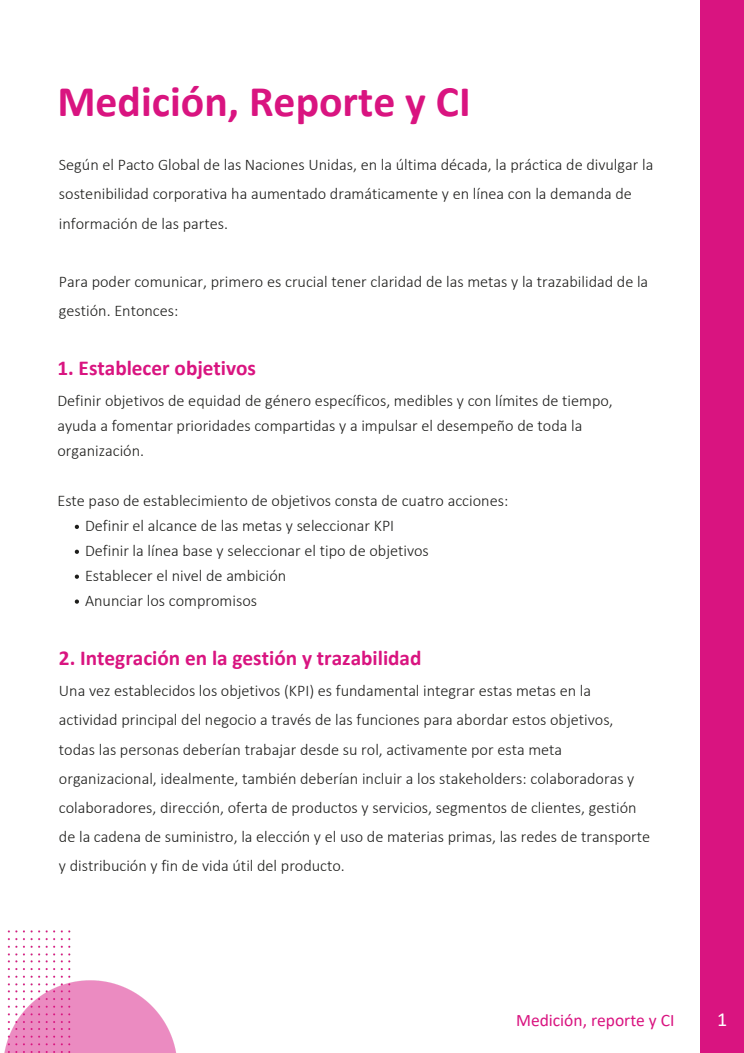
<style>
.page{position:relative;width:744px;height:1053px;background:#fff}
.page>*{position:absolute;margin:0;border:0;box-sizing:border-box;transform-origin:0 0}
.t1{font:700 43.72px "Calibri";color:#d91480}
.t2{font:700 21.24px "Calibri";color:#d91480}
.t3{font:20px "Calibri";color:#fff}
.t4{font:17.48px "Calibri";color:#d91480}
.t5{font:300 16.24px/29.1px "Calibri";color:#1d1d1b}
</style>
<div class="page">
<div style="left:700px;top:0;width:44px;height:1052px;background:#d91480"></div>
<svg style="left:75px;top:524px;width:4px;height:5px"></svg>
<svg style="left:75px;top:549px;width:4px;height:5px"></svg>
<svg style="left:75px;top:574px;width:4px;height:4px"></svg>
<svg style="left:75px;top:599px;width:4px;height:4px"></svg>
<img style="left:4px;top:930px;width:172px;height:122px">
<p class="t1" style="left:57px;top:83px;width:415px">Medición, Reporte y CI</p>
<p class="t5" style="left:59px;top:152px;width:596px">Según el Pacto Global de las Naciones Unidas, en la última década, la práctica de divulgar la sostenibilidad corporativa ha aumentado dramáticamente y en línea con la demanda de información de las partes.</p>
<p class="t5" style="left:59px;top:268px;width:591px">Para poder comunicar, primero es crucial tener claridad de las metas y la trazabilidad de la gestión. Entonces:</p>
<p class="t2" style="left:57px;top:359px;width:200px">1. Establecer objetivos</p>
<p class="t5" style="left:57px;top:389px;width:557px;line-height:24.9px">Definir objetivos de equidad de género específicos, medibles y con límites de tiempo, ayuda a fomentar prioridades compartidas y a impulsar el desempeño de toda la organización.</p>
<h1 class="t5" style="left:57px;top:487px;width:452px">Este paso de establecimiento de objetivos consta de cuatro acciones:</h1>
<p class="t5" style="left:85px;top:512px;width:311px">Definir el alcance de las metas y seleccionar KPI</p>
<p class="t5" style="left:85px;top:537px;width:345px">Definir la línea base y seleccionar el tipo de objetivos</p>
<h2 class="t5" style="left:85px;top:562px;width:203px">Establecer el nivel de ambición</h2>
<p class="t5" style="left:85px;top:587px;width:174px">Anunciar los compromisos</p>
<p class="t2" style="left:59px;top:649px;width:364px">2. Integración en la gestión y trazabilidad</p>
<p class="t5" style="left:59px;top:677px;width:593px">Una vez establecidos los objetivos (KPI) es fundamental integrar estas metas en la actividad principal del negocio a través de las funciones para abordar estos objetivos, todas las personas deberían trabajar desde su rol, activamente por esta meta organizacional, idealmente, también deberían incluir a los stakeholders: colaboradoras y colaboradores, dirección, oferta de productos y servicios, segmentos de clientes, gestión de la cadena de suministro, la elección y el uso de materias primas, las redes de transporte y distribución y fin de vida útil del producto.</p>
<p class="t4" style="left:516px;top:1012px;width:160px">Medición, reporte y CI</p>
<h2 class="t3" style="left:717px;top:1011px;width:12px">1</h2>
</div>
